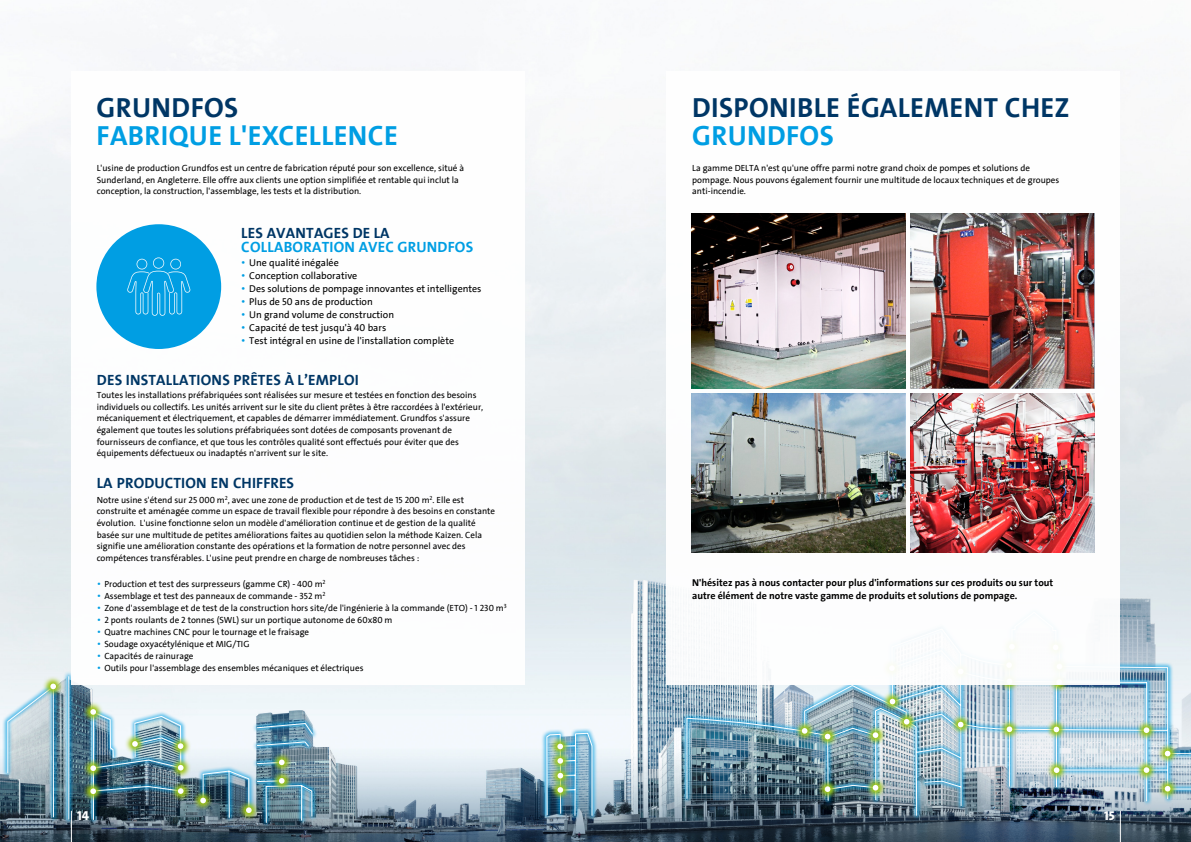
<style>
.page{position:relative;width:1191px;height:842px;background:#fff}
.page>*{position:absolute;margin:0;border:0;box-sizing:border-box;transform-origin:0 0}
.t1{font:700 28px "Grundfos The Sans V2";letter-spacing:.015em;color:#003665}
.t2{font:700 28px "Grundfos The Sans V2";letter-spacing:.015em;color:#009ee3}
.t3{font:700 15px "Grundfos The Sans V2";letter-spacing:.015em;color:#003665}
.t4{font:700 15px "Grundfos The Sans V2";letter-spacing:.015em;color:#009ee3}
.t5{font:13px "Grundfos The Sans V2 OT 8 XB";color:#fff}
.t6{font:10px "Grundfos The Sans V2";color:#000}
.t7{font:700 10px/13px "Grundfos The Sans V2";color:#000}
.t8{font:9px/11.7px "Grundfos The Sans V2";color:#000}
.s1{font-family:"Grundfos The Sans V2 OT 4 SL";font-size:12px;color:#009ee3}
.s2{font-style:inherit}
.s3{font-family:"Grundfos The Sans V2 OT 4 SL";font-size:10.8px;color:#009ee3}
</style>
<div class="page">
<img style="left:0;top:48px;width:1191px;height:794px">
<div style="left:2px;top:681px;width:57px;height:141px;background:#009ee3;opacity:.9"></div>
<div style="left:63px;top:671px;width:11px;height:153px;background:#009ee3;opacity:.9"></div>
<hr style="left:68px;top:677px;width:1px;height:142px;background:#fff">
<div style="left:88px;top:707px;width:98px;height:118px;background:#009ee3;opacity:.9"></div>
<svg style="left:42px;top:676px;width:22px;height:21px"></svg>
<svg style="left:7px;top:683px;width:49px;height:135px;background:#9db4be"></svg>
<svg style="left:82px;top:701px;width:22px;height:22px"></svg>
<svg style="left:82px;top:758px;width:8px;height:21px"></svg>
<svg style="left:183px;top:736px;width:8px;height:21px"></svg>
<svg style="left:183px;top:757px;width:8px;height:21px"></svg>
<svg style="left:183px;top:780px;width:8px;height:22px"></svg>
<svg style="left:82px;top:781px;width:8px;height:21px"></svg>
<img style="left:90px;top:709px;width:93px;height:111px">
<div style="left:197px;top:765px;width:57px;height:58px;background:#009ee3;opacity:.9"></div>
<svg style="left:192px;top:790px;width:8px;height:21px"></svg>
<div style="left:260px;top:780px;width:57px;height:47px;background:#009ee3;opacity:.9"></div>
<div style="left:252px;top:718px;width:66px;height:21px;background:#009ee3;opacity:.9"></div>
<svg style="left:256px;top:722px;width:58px;height:13px"></svg>
<div style="left:252px;top:736px;width:62px;height:15px;background:#009ee3;opacity:.9"></div>
<svg style="left:256px;top:741px;width:54px;height:6px"></svg>
<div style="left:252px;top:757px;width:35px;height:12px;background:#009ee3;opacity:.9"></div>
<svg style="left:271px;top:752px;width:21px;height:7px"></svg>
<img style="left:200px;top:759px;width:113px;height:64px">
<div style="left:541px;top:728px;width:56px;height:93px;background:#009ee3;opacity:.9"></div>
<img style="left:546px;top:732px;width:47px;height:84px">
<img style="left:686px;top:415px;width:505px;height:427px">
<svg style="left:794px;top:720px;width:21px;height:22px"></svg>
<svg style="left:802px;top:728px;width:5px;height:6px"></svg>
<svg style="left:817px;top:726px;width:21px;height:21px"></svg>
<svg style="left:824px;top:734px;width:6px;height:5px"></svg>
<svg style="left:817px;top:779px;width:21px;height:21px"></svg>
<svg style="left:824px;top:786px;width:6px;height:6px"></svg>
<svg style="left:865px;top:777px;width:21px;height:21px"></svg>
<svg style="left:872px;top:785px;width:6px;height:5px"></svg>
<svg style="left:865px;top:725px;width:21px;height:21px"></svg>
<svg style="left:872px;top:732px;width:6px;height:6px"></svg>
<svg style="left:896px;top:711px;width:21px;height:21px"></svg>
<svg style="left:903px;top:719px;width:6px;height:5px"></svg>
<svg style="left:881px;top:691px;width:22px;height:21px"></svg>
<svg style="left:889px;top:699px;width:6px;height:5px"></svg>
<svg style="left:998px;top:684px;width:22px;height:8px"></svg>
<svg style="left:1048px;top:684px;width:21px;height:9px"></svg>
<svg style="left:1045px;top:719px;width:22px;height:21px"></svg>
<svg style="left:1053px;top:727px;width:6px;height:5px"></svg>
<svg style="left:1046px;top:760px;width:21px;height:21px"></svg>
<svg style="left:1053px;top:767px;width:6px;height:6px"></svg>
<svg style="left:1135px;top:760px;width:22px;height:21px"></svg>
<svg style="left:1143px;top:767px;width:6px;height:6px"></svg>
<svg style="left:1135px;top:720px;width:22px;height:21px"></svg>
<svg style="left:1143px;top:727px;width:6px;height:6px"></svg>
<svg style="left:1157px;top:778px;width:21px;height:21px"></svg>
<svg style="left:1164px;top:786px;width:6px;height:5px"></svg>
<svg style="left:1157px;top:743px;width:21px;height:21px"></svg>
<svg style="left:1164px;top:751px;width:6px;height:5px"></svg>
<svg style="left:998px;top:719px;width:22px;height:21px"></svg>
<svg style="left:1006px;top:726px;width:6px;height:6px"></svg>
<svg style="left:950px;top:714px;width:21px;height:21px"></svg>
<svg style="left:957px;top:722px;width:6px;height:5px"></svg>
<div style="left:71px;top:71px;width:453px;height:613px;background:#fff"></div>
<div style="left:666px;top:71px;width:454px;height:613px;background:#fff"></div>
<hr style="left:71px;top:811px;width:1px;height:31px;background:#fff">
<hr style="left:1120px;top:811px;width:1px;height:31px;background:#fff">
<div style="left:96px;top:224px;width:125px;height:125px;background:#009ee3;border-radius:50%"></div>
<svg style="left:127px;top:257px;width:64px;height:59px"></svg>
<img style="left:692px;top:214px;width:213px;height:174px">
<img style="left:910px;top:214px;width:184px;height:174px">
<img style="left:692px;top:393px;width:213px;height:160px">
<img style="left:910px;top:393px;width:184px;height:160px">
<h1 class="t1" style="left:97px;top:89px;width:143px">GRUNDFOS</h1>
<h1 class="t2" style="left:97px;top:118px;width:303px">FABRIQUE L'EXCELLENCE</h1>
<p class="t8" style="left:97px;top:162px;width:369px">L'usine de production Grundfos est un centre de fabrication réputé pour son excellence, situé à<br>Sunderland, en Angleterre. Elle offre aux clients une option simplifiée et rentable qui inclut la conception, la construction, l'assemblage, les tests et la distribution.</p>
<h2 class="t3" style="left:241px;top:224px;width:150px">LES AVANTAGES DE LA</h2>
<h2 class="t4" style="left:241px;top:238px;width:233px">COLLABORATION AVEC GRUNDFOS</h2>
<p class="t6" style="left:241px;top:256px;width:99px"><span class="s1">•</span> Une qualité inégalée</p>
<p class="t6" style="left:241px;top:269px;width:118px"><span class="s1">•</span> Conception collaborative</p>
<p class="t6" style="left:241px;top:282px;width:242px"><span class="s1">•</span> Des solutions de pompage innovantes et intelligentes</p>
<p class="t6" style="left:241px;top:295px;width:134px"><span class="s1">•</span> Plus de 50 ans de production</p>
<p class="t6" style="left:241px;top:308px;width:155px"><span class="s1">•</span> Un grand volume de construction</p>
<p class="t6" style="left:241px;top:321px;width:147px"><span class="s1">•</span> Capacité de test jusqu'à 40 bars</p>
<p class="t6" style="left:241px;top:334px;width:215px"><span class="s1">•</span> Test intégral en usine de l'installation complète</p>
<h2 class="t3" style="left:97px;top:370px;width:264px">DES INSTALLATIONS PRÊTES À L’EMPLOI</h2>
<p class="t8" style="left:97px;top:389px;width:388px">Toutes les installations préfabriquées sont réalisées sur mesure et testées en fonction des besoins individuels ou collectifs. Les unités arrivent sur le site du client prêtes à être raccordées à l'extérieur, mécaniquement et électriquement, et capables de démarrer immédiatement. Grundfos s'assure également que toutes les solutions préfabriquées sont dotées de composants provenant de fournisseurs de confiance, et que tous les contrôles qualité sont effectués pour éviter que des équipements défectueux ou inadaptés n'arrivent sur le site.</p>
<h2 class="t3" style="left:97px;top:473px;width:199px">LA PRODUCTION EN CHIFFRES</h2>
<p class="t8" style="left:97px;top:494px;width:400px">Notre usine s'étend sur 25 000 m<sup>2</sup>, avec une zone de production et de test de 15 200 m<sup>2</sup>. Elle est construite et aménagée comme un espace de travail flexible pour répondre à des besoins en constante évolution. L'usine fonctionne selon un modèle <span class="s2">d'amélioration continue et de gestion de la qualité basée sur une multitude de petites améliorations faites au quotidien selon l</span>a méthode Kaizen. Cela signifie une amélioration constante des opérations et la formation de notre personnel avec des compétences transférables. L'usine peut prendre en charge de nombreuses tâches :</p>
<p class="t8" style="left:97px;top:578px;width:230px"><span class="s3">•</span> Production et test des surpresseurs (gamme CR) - 400 m<sup>2</sup></p>
<p class="t8" style="left:97px;top:590px;width:230px"><span class="s3">•</span> Assemblage et test des panneaux de commande - 352 m<sup>2</sup></p>
<p class="t8" style="left:97px;top:602px;width:411px"><span class="s3">•</span> Zone d'assemblage et de test de la construction hors site/de l'ingénierie à la commande (ETO) - 1 230 m<sup>3</sup></p>
<p class="t8" style="left:97px;top:614px;width:297px"><span class="s3">•</span> 2 ponts roulants de 2 tonnes (SWL) sur un portique autonome de 60x80 m</p>
<p class="t8" style="left:97px;top:626px;width:214px"><span class="s3">•</span> Quatre machines CNC pour le tournage et le fraisage</p>
<p class="t8" style="left:97px;top:638px;width:154px"><span class="s3">•</span> Soudage oxyacétylénique et MIG/TIG</p>
<p class="t8" style="left:97px;top:650px;width:98px"><span class="s3">•</span> Capacités de rainurage</p>
<p class="t8" style="left:97px;top:662px;width:268px"><span class="s3">•</span> Outils pour l'assemblage des ensembles mécaniques et électriques</p>
<h1 class="t1" style="left:692px;top:90px;width:379px">DISPONIBLE ÉGALEMENT CHEZ</h1>
<h1 class="t2" style="left:692px;top:117px;width:143px">GRUNDFOS</h1>
<p class="t8" style="left:692px;top:162px;width:368px">La gamme DELTA n'est qu'une offre parmi notre grand choix de pompes et solutions de pompage. Nous pouvons également fournir une multitude de locaux techniques et de groupes anti-incendie.</p>
<p class="t7" style="left:692px;top:576px;width:362px">N'hésitez pas à nous contacter pour plus d'informations sur ces produits ou sur tout autre élément de notre vaste gamme de produits et solutions de pompage.</p>
<h3 class="t5" style="left:77px;top:807px;width:14px">14</h3>
<h3 class="t5" style="left:1104px;top:807px;width:12px">15</h3>
</div>
